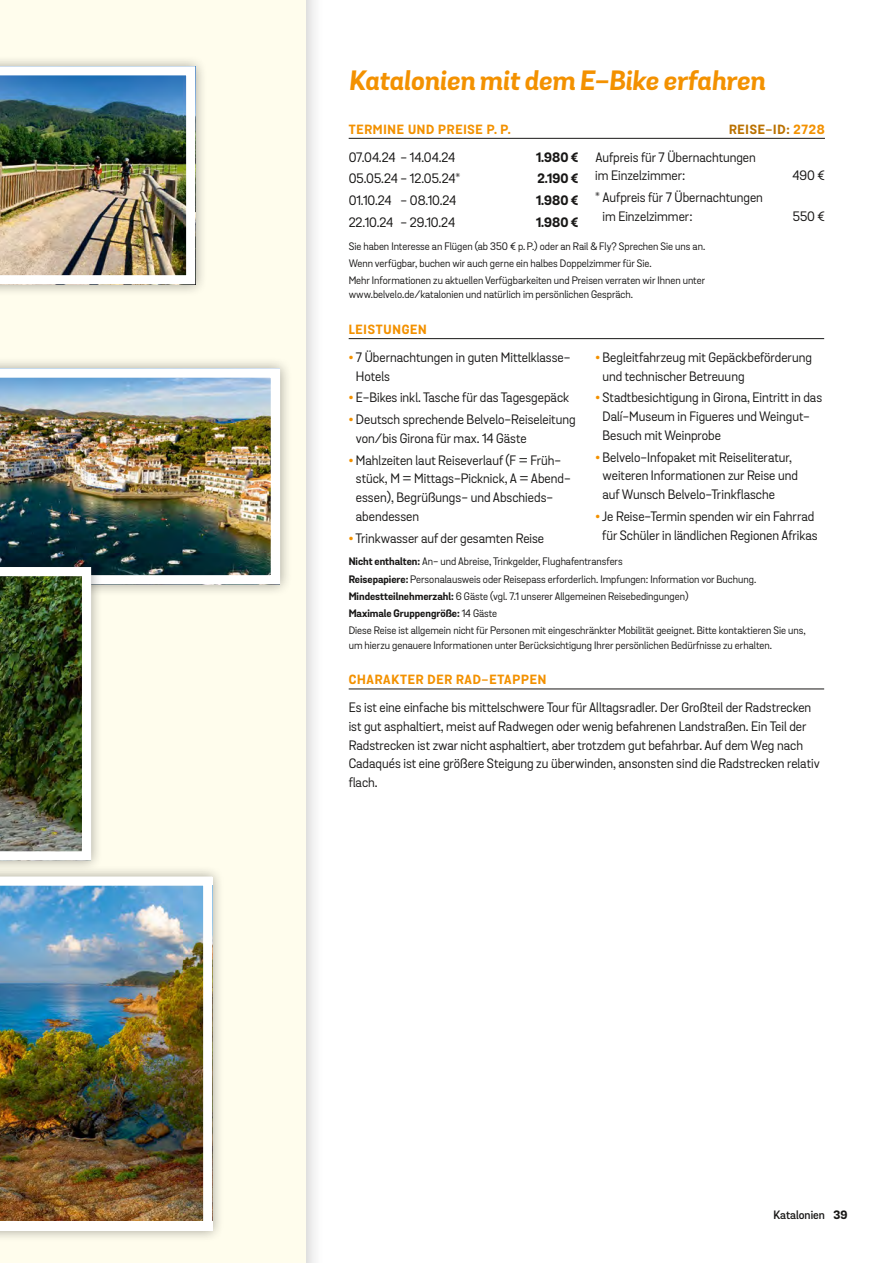
<style>
.page{position:relative;width:893px;height:1263px;background:#fffded}
.page>*{position:absolute;margin:0;border:0;box-sizing:border-box;transform-origin:0 0}
.t1{font:italic 700 27px "Grota Sans";color:#f39100}
.t2{font:13.2px/18.8px "Grota Sans";color:#181716}
.t3{font:700 13.2px "Grota Sans";color:#181716}
.t4{font:700 12.9px "Grota Sans";letter-spacing:.06em;color:#f39100}
.t5{font:700 12.9px "Grota Sans";letter-spacing:.06em;color:#ba7100}
.t6{font:600 11.7px "Grota Sans";color:#181716}
.t7{font:10.5px/17.2px "Grota Sans";color:#181716}
.s1{color:#f39100}
.s2{font-weight:900;color:#f39100}
.s3{font-weight:700}
</style>
<div class="page">
<div style="left:291px;top:0;width:602px;height:1263px;background:#fff"></div>
<hr style="left:349px;top:138px;width:476px;height:1px;background:#181716">
<hr style="left:349px;top:338px;width:475px;height:1px;background:#181716">
<hr style="left:349px;top:689px;width:475px;height:1px;background:#181716">
<div style="left:0;top:55px;width:207px;height:241px;background:#181716;opacity:.4"></div>
<img style="left:0;top:66px;width:195px;height:218px">
<div style="left:0;top:356px;width:292px;height:241px;background:#181716;opacity:.4"></div>
<img style="left:0;top:368px;width:280px;height:216px">
<div style="left:0;top:555px;width:103px;height:317px;background:#181716;opacity:.4"></div>
<img style="left:0;top:567px;width:91px;height:293px">
<div style="left:0;top:865px;width:224px;height:377px;background:#181716;opacity:.4"></div>
<img style="left:0;top:876px;width:212px;height:354px">
<h1 class="t1" style="left:349px;top:63px;width:418px">Katalonien mit dem E-Bike erfahren</h1>
<p class="t4" style="left:349px;top:121px;width:164px">TERMINE UND PREISE P. P.</p>
<p class="t5" style="left:729px;top:121px;width:97px">REISE-ID: <span class="s1">2728</span></p>
<p class="t2" style="left:349px;top:148px;width:108px">07.04.24 - 14.04.24</p>
<p class="t3" style="left:536px;top:149px;width:44px">1.980 €</p>
<p class="t2" style="left:349px;top:170px;width:113px">05.05.24 - 12.05.24<sup>*</sup></p>
<p class="t3" style="left:537px;top:171px;width:42px">2.190 €</p>
<p class="t2" style="left:349px;top:191px;width:109px">01.10.24 - 08.10.24</p>
<p class="t3" style="left:536px;top:192px;width:44px">1.980 €</p>
<p class="t2" style="left:349px;top:213px;width:108px">22.10.24 - 29.10.24</p>
<p class="t3" style="left:536px;top:214px;width:44px">1.980 €</p>
<p class="t2" style="left:595px;top:148px;width:162px">Aufpreis für 7 Übernachtungen im Einzelzimmer:</p>
<p class="t2" style="left:792px;top:167px;width:34px">490 €</p>
<p class="t2" style="left:602px;top:188px;width:162px;text-indent:-7px"><sup>*</sup> Aufpreis für 7 Übernachtungen im Einzelzimmer:</p>
<p class="t2" style="left:793px;top:207px;width:34px">550 €</p>
<p class="t7" style="left:349px;top:238px;width:358px">Sie haben Interesse an Flügen (ab 350 € p.P.) oder an Rail &amp; Fly? Sprechen Sie uns an.<br>Wenn verfügbar, buchen wir auch gerne ein halbes Doppelzimmer für Sie.<br>Mehr Informationen zu aktuellen Verfügbarkeiten und Preisen verraten wir Ihnen unter</p>
<p class="t7" style="left:349px;top:286px;width:286px">www.belvelo.de/katalonien und natürlich im persönlichen Gespräch.</p>
<p class="t4" style="left:349px;top:322px;width:79px">LEISTUNGEN</p>
<p class="t2" style="left:356px;top:348px;width:216px;text-indent:-7px"><span class="s2">•</span> 7 Übernachtungen in guten Mittelklasse-<br>Hotels</p>
<p class="t2" style="left:349px;top:389px;width:222px"><span class="s2">•</span> E-Bikes inkl. Tasche für das Tagesgepäck</p>
<p class="t2" style="left:356px;top:410px;width:221px;text-indent:-7px"><span class="s2">•</span> Deutsch sprechende Belvelo-Reiseleitung von/bis Girona für max. 14 Gäste</p>
<p class="t2" style="left:356px;top:451px;width:216px;text-indent:-7px"><span class="s2">•</span> Mahlzeiten laut Reiseverlauf (F = Früh&shy;stück, M = Mittags-Picknick, A = Abend&shy;essen), Begrüßungs- und Abschieds&shy;abendessen</p>
<p class="t2" style="left:349px;top:529px;width:197px"><span class="s2">•</span> Trinkwasser auf der gesamten Reise</p>
<p class="t2" style="left:602px;top:348px;width:211px;text-indent:-7px"><span class="s2">•</span> Begleitfahrzeug mit Gepäckbeförderung und technischer Betreuung</p>
<p class="t2" style="left:602px;top:389px;width:221px;text-indent:-7px"><span class="s2">•</span> Stadtbesichtigung in Girona, Eintritt in das<br>Dalí-Museum in Figueres und Weingut-<br>Besuch mit Weinprobe</p>
<p class="t2" style="left:602px;top:448px;width:197px;text-indent:-7px"><span class="s2">•</span> Belvelo-Infopaket mit Reiseliteratur, weiteren Informationen zur Reise und auf Wunsch Belvelo-Trinkflasche</p>
<p class="t2" style="left:595px;top:507px;width:224px;text-align:center"><span class="s2">•</span> Je Reise-Termin spenden wir ein Fahrrad für Schüler in ländlichen Regionen Afrikas</p>
<p class="t7" style="left:349px;top:553px;width:458px"><span class="s3">Nicht enthalten:</span> An- und Abreise, Trinkgelder, Flughafentransfers<br><span class="s3">Reisepapiere:</span> Personalausweis oder Reisepass erforderlich. Impfungen: Information vor Buchung.<br><span class="s3">Mindestteilnehmerzahl:</span> 6 Gäste (vgl. 7.1 unserer Allgemeinen Reisebedingungen)<br><span class="s3">Maximale Gruppengröße:</span> 14 Gäste<br>Diese Reise ist allgemein nicht für Personen mit eingeschränkter Mobilität geeignet. Bitte kontaktieren Sie uns,</p>
<p class="t7" style="left:349px;top:637px;width:425px">um hierzu genauere Informationen unter Berücksichtigung Ihrer persönlichen Bedürfnisse zu erhalten.</p>
<p class="t4" style="left:349px;top:672px;width:199px">CHARAKTER DER RAD-ETAPPEN</p>
<p class="t2" style="left:349px;top:699px;width:473px">Es ist eine einfache bis mittelschwere Tour für Alltagsradler. Der Großteil der Radstrecken ist gut asphaltiert, meist auf Radwegen oder wenig befahrenen Landstraßen. Ein Teil der Radstrecken ist zwar nicht asphaltiert, aber trotzdem gut befahrbar. Auf dem Weg nach Cadaqués ist eine größere Steigung zu überwinden, ansonsten sind die Radstrecken relativ flach.</p>
<p class="t6" style="left:773px;top:1207px;width:75px">Katalonien <span class="s3">39</span></p>
</div>
